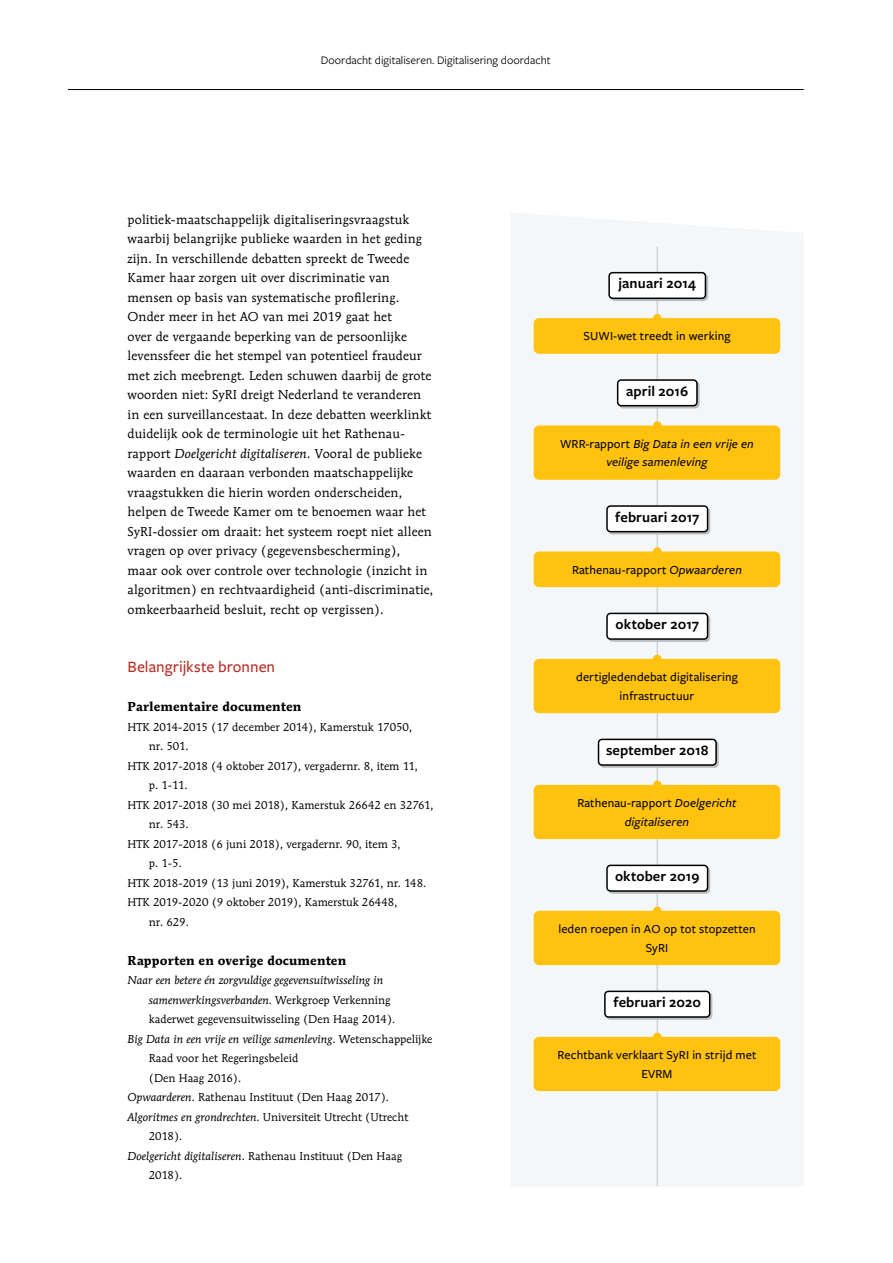
<style>
.page{position:relative;width:893px;height:1263px;background:#fff}
.page>*{position:absolute;margin:0;border:0;box-sizing:border-box;transform-origin:0 0}
.t1{font:500 16.5px "Freight Sans Pro";color:#b82b22}
.t2{font:600 15px "Freight Sans Pro";letter-spacing:.005em;color:#000}
.t3{font:12.75px/19.5px "Mendoza Roman Std";letter-spacing:.01em;color:#000}
.t4{font:500 12.75px/18.6px "Freight Sans Pro";letter-spacing:.01em;color:#000;text-align:center}
.t5{font:italic 500 12.75px/18.6px "Freight Sans Pro";letter-spacing:.01em;color:#000;text-align:center}
.t6{font:700 12.75px "Mendoza Roman Std";letter-spacing:.01em;color:#000}
.t7{font:12px "Freight Sans Pro";color:#000}
.t8{font:11.25px "Mendoza Roman Std";color:#000}
.t9{font:italic 11.25px "Mendoza Roman Std";color:#000}
.s1{font-style:italic}
.s2{font-style:normal}
</style>
<div class="page">
<hr style="left:68px;top:89px;width:736px;height:1px;background:#000">
<div style="left:511px;top:213px;width:292px;height:973px;background:#f4f7f9"></div>
<hr style="left:656px;top:247px;width:2px;height:939px;background:#d1d3d4">
<div style="left:534px;top:318px;width:246px;height:36px;background:#ffc20e;border-radius:5px"></div>
<div style="left:653px;top:314px;width:8px;height:8px;background:#ffc20e;border-radius:50%"></div>
<div style="left:534px;top:425px;width:246px;height:55px;background:#ffc20e;border-radius:5px"></div>
<div style="left:653px;top:421px;width:8px;height:9px;background:#ffc20e;border-radius:50%"></div>
<div style="left:534px;top:551px;width:246px;height:36px;background:#ffc20e;border-radius:5px"></div>
<div style="left:653px;top:547px;width:8px;height:9px;background:#ffc20e;border-radius:50%"></div>
<div style="left:534px;top:659px;width:246px;height:54px;background:#ffc20e;border-radius:5px"></div>
<div style="left:653px;top:655px;width:8px;height:8px;background:#ffc20e;border-radius:50%"></div>
<div style="left:534px;top:785px;width:246px;height:54px;background:#ffc20e;border-radius:5px"></div>
<div style="left:653px;top:781px;width:8px;height:8px;background:#ffc20e;border-radius:50%"></div>
<div style="left:534px;top:911px;width:246px;height:54px;background:#ffc20e;border-radius:5px"></div>
<div style="left:653px;top:906px;width:8px;height:9px;background:#ffc20e;border-radius:50%"></div>
<div style="left:534px;top:1037px;width:246px;height:54px;background:#ffc20e;border-radius:5px"></div>
<div style="left:653px;top:1032px;width:8px;height:9px;background:#ffc20e;border-radius:50%"></div>
<svg style="left:610px;top:274px;width:98px;height:27px"></svg>
<div style="left:609px;top:273px;width:96px;height:25px;background:#fff;border-radius:4px"></div>
<div style="left:608px;top:272px;width:98px;height:27px;border:2px solid #000;border-radius:4px"></div>
<svg style="left:619px;top:381px;width:81px;height:27px"></svg>
<div style="left:618px;top:380px;width:79px;height:26px;background:#fff;border-radius:4px"></div>
<div style="left:617px;top:379px;width:81px;height:27px;border:2px solid #000;border-radius:4px"></div>
<svg style="left:608px;top:507px;width:102px;height:27px"></svg>
<div style="left:607px;top:506px;width:101px;height:26px;background:#fff;border-radius:4px"></div>
<div style="left:606px;top:505px;width:102px;height:27px;border:2px solid #000;border-radius:4px"></div>
<svg style="left:608px;top:615px;width:102px;height:27px"></svg>
<div style="left:607px;top:613px;width:101px;height:26px;background:#fff;border-radius:4px"></div>
<div style="left:606px;top:613px;width:102px;height:27px;border:2px solid #000;border-radius:4px"></div>
<div style="left:600px;top:741px;width:119px;height:27px;background:#bcbec0;border-radius:4px"></div>
<div style="left:598px;top:739px;width:118px;height:26px;background:#fff;border-radius:4px"></div>
<div style="left:598px;top:739px;width:119px;height:27px;border:2px solid #000;border-radius:4px"></div>
<svg style="left:608px;top:866px;width:102px;height:28px"></svg>
<div style="left:607px;top:865px;width:101px;height:26px;background:#fff;border-radius:4px"></div>
<div style="left:606px;top:865px;width:102px;height:27px;border:2px solid #000;border-radius:4px"></div>
<svg style="left:606px;top:992px;width:106px;height:28px"></svg>
<div style="left:605px;top:991px;width:105px;height:26px;background:#fff;border-radius:4px"></div>
<div style="left:604px;top:990px;width:106px;height:28px;border:2px solid #000;border-radius:4px"></div>
<p class="t7" style="left:321px;top:52px;width:231px">Doordacht digitaliseren. Digitalisering doordacht</p>
<p class="t3" style="left:128px;top:209px;width:307px">politiek-maatschappelijk digitaliseringsvraagstuk waarbij belangrijke publieke waarden in het geding zijn. In verschillende debatten spreekt de Tweede Kamer haar zorgen uit over discriminatie van mensen op basis van systematische profilering.<br>Onder meer in het AO van mei 2019 gaat het<br>over de vergaande beperking van de persoonlijke levenssfeer die het stempel van potentieel fraudeur met zich meebrengt. Leden schuwen daarbij de grote woorden niet: SyRI dreigt Nederland te veranderen in een surveillancestaat. In deze debatten weerklinkt duidelijk ook de terminologie uit het Rathenau&shy;rapport <span class="s1">Doelgericht digitaliseren.</span> Vooral de publieke waarden en daaraan verbonden maatschappelijke vraagstukken die hierin worden onderscheiden, helpen de Tweede Kamer om te benoemen waar het SyRI-dossier om draait: het systeem roept niet alleen vragen op over privacy (gegevensbescherming),<br>maar ook over controle over technologie (inzicht in algoritmen) en rechtvaardigheid (anti-discriminatie, omkeerbaarheid besluit, recht op vergissen).</p>
<p class="t1" style="left:128px;top:656px;width:149px">Belangrijkste bronnen</p>
<p class="t6" style="left:128px;top:699px;width:175px">Parlementaire documenten</p>
<p class="t8" style="left:128px;top:720px;width:286px">HTK 2014-2015 (17 december 2014), Kamerstuk 17050,</p>
<p class="t8" style="left:149px;top:739px;width:41px">nr. 501.</p>
<p class="t8" style="left:128px;top:759px;width:292px">HTK 2017-2018 (4 oktober 2017), vergadernr. 8, item 11,</p>
<p class="t8" style="left:149px;top:778px;width:40px">p. 1-11.</p>
<p class="t8" style="left:128px;top:798px;width:307px">HTK 2017-2018 (30 mei 2018), Kamerstuk 26642 en 32761,</p>
<p class="t8" style="left:149px;top:817px;width:41px">nr. 543.</p>
<p class="t8" style="left:128px;top:837px;width:275px">HTK 2017-2018 (6 juni 2018), vergadernr. 90, item 3,</p>
<p class="t8" style="left:149px;top:856px;width:35px">p. 1-5.</p>
<p class="t8" style="left:128px;top:876px;width:300px">HTK 2018-2019 (13 juni 2019), Kamerstuk 32761, nr. 148.</p>
<p class="t8" style="left:128px;top:895px;width:271px">HTK 2019-2020 (9 oktober 2019), Kamerstuk 26448,</p>
<p class="t8" style="left:149px;top:915px;width:42px">nr. 629.</p>
<p class="t6" style="left:128px;top:952px;width:220px">Rapporten en overige documenten</p>
<p class="t9" style="left:128px;top:973px;width:257px">Naar een betere én zorgvuldige gegevensuitwisseling in</p>
<p class="t9" style="left:149px;top:993px;width:243px">samenwerkingsverbanden<span class="s2">. Werkgroep Verkenning</span></p>
<p class="t8" style="left:149px;top:1012px;width:248px">kaderwet gegevensuitwisseling (Den Haag 2014).</p>
<p class="t9" style="left:128px;top:1032px;width:306px">Big Data in een vrije en veilige samenleving<span class="s2">. Wetenschappelijke</span></p>
<p class="t8" style="left:149px;top:1051px;width:151px">Raad voor het Regeringsbeleid</p>
<p class="t8" style="left:149px;top:1071px;width:94px">(Den Haag 2016).</p>
<p class="t8" style="left:128px;top:1090px;width:263px"><span class="s1">Opwaarderen</span>. Rathenau Instituut (Den Haag 2017).</p>
<p class="t8" style="left:128px;top:1110px;width:282px"><span class="s1">Algoritmes en grondrechten</span>. Universiteit Utrecht (Utrecht</p>
<p class="t8" style="left:149px;top:1129px;width:35px">2018).</p>
<p class="t8" style="left:128px;top:1149px;width:276px"><span class="s1">Doelgericht digitaliseren</span>. Rathenau Instituut (Den Haag</p>
<p class="t8" style="left:149px;top:1168px;width:35px">2018).</p>
<p class="t2" style="left:619px;top:273px;width:79px">januari 2014</p>
<p class="t4" style="left:583px;top:326px;width:149px">SUWI-wet treedt in werking</p>
<p class="t2" style="left:626px;top:381px;width:64px">april 2016</p>
<p class="t5" style="left:560px;top:434px;width:195px"><span class="s2">WRR-rapport</span> Big Data in een vrije en veilige samenleving</p>
<p class="t2" style="left:615px;top:507px;width:86px">februari 2017</p>
<p class="t4" style="left:572px;top:560px;width:171px">Rathenau-rapport <span class="s1">Opwaarderen</span></p>
<p class="t2" style="left:616px;top:614px;width:85px">oktober 2017</p>
<p class="t4" style="left:576px;top:667px;width:163px">dertigledendebat digitalisering infrastructuur</p>
<p class="t2" style="left:606px;top:740px;width:104px">september 2018</p>
<p class="t5" style="left:577px;top:793px;width:161px"><span class="s2">Rathenau-rapport</span> Doelgericht digitaliseren</p>
<p class="t2" style="left:615px;top:866px;width:86px">oktober 2019</p>
<p class="t4" style="left:558px;top:919px;width:199px">leden roepen in AO op tot stopzetten<br>SyRI</p>
<p class="t2" style="left:613px;top:992px;width:89px">februari 2020</p>
<p class="t4" style="left:558px;top:1045px;width:200px">Rechtbank verklaart SyRI in strijd met<br>EVRM</p>
</div>
